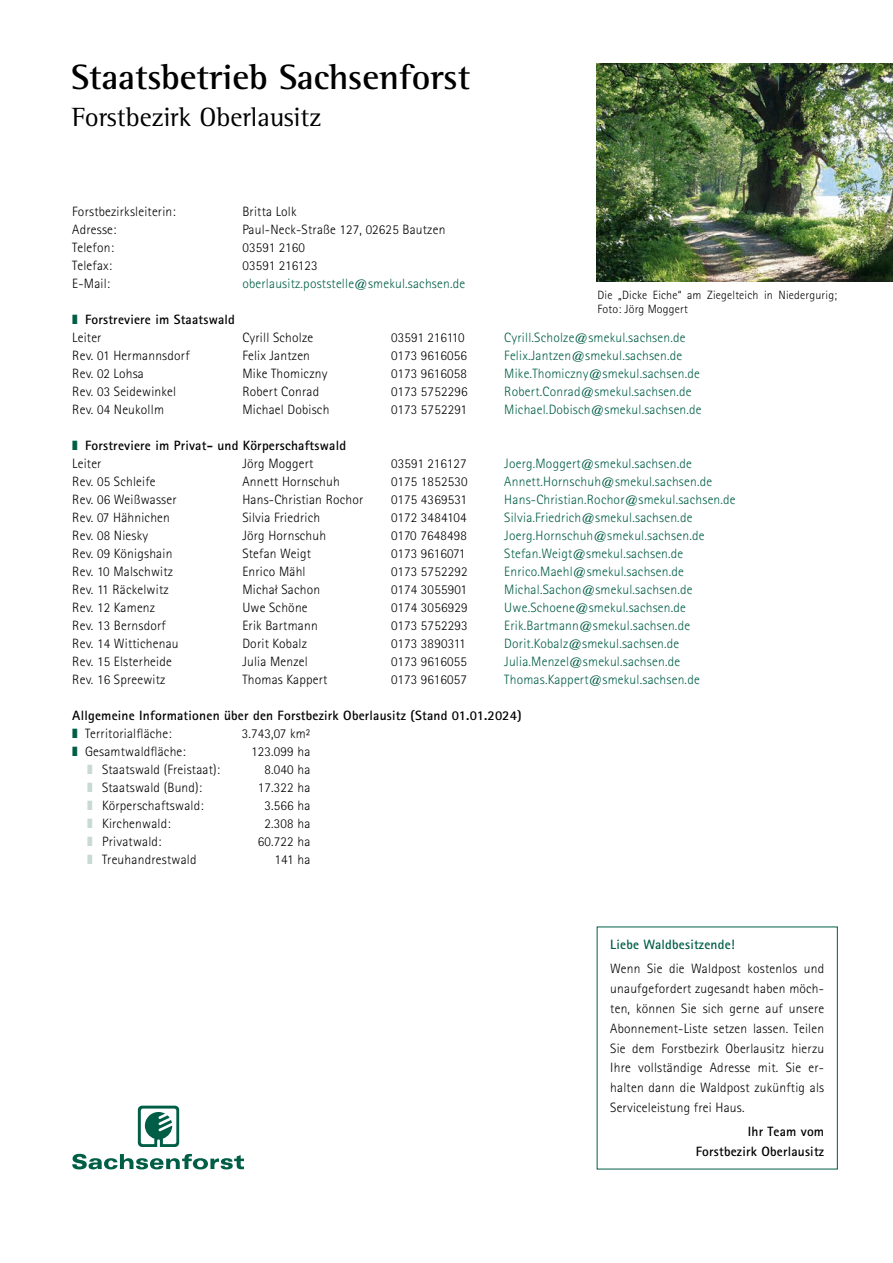
<style>
.page{position:relative;width:893px;height:1263px;background:#fff}
.page>*{position:absolute;margin:0;border:0;box-sizing:border-box;transform-origin:0 0}
.H1_Überschrift_Inhalt{font:700 36px "Rotis Semi Serif Std";color:#000}
.t1{font:27px "Rotis Semi Serif Std";color:#000}
.Impressum{font:300 13.5px "Rotis Sans Serif Std";letter-spacing:.015em;color:#000}
.Impressum-2{font:300 13.5px "Rotis Sans Serif Std";letter-spacing:.015em;color:#005e46}
.Fließtext{font:300 13.5px/19.8px "Rotis Sans Serif Std";letter-spacing:.015em;color:#000;text-align:justify}
._2_Aufzählung{font:300 13.5px "Rotis Sans Serif Std";letter-spacing:.015em;color:#000}
.Impressum-3{font:700 13.5px "Rotis Sans Serif Std";letter-spacing:.015em;color:#000}
._1_Aufzählung{font:700 13.5px "Rotis Sans Serif Std";letter-spacing:.015em;color:#000}
._1_Aufzählung-2{font:300 13.5px "Rotis Sans Serif Std";letter-spacing:.015em;color:#000}
.Fließtext-2{font:700 13.5px "Rotis Sans Serif Std";letter-spacing:.015em;color:#000}
.Fließtext-3{font:700 13.5px "Rotis Sans Serif Std";letter-spacing:.015em;color:#005e46}
.Impressum-4{font:300 13.5px "Rotis Sans Serif Std";letter-spacing:-.02em;color:#000}
.Bildunterschrift{font:300 12px/14.4px "Rotis Sans Serif Std";letter-spacing:.015em;color:#000}
.s1{color:#005e46}
.s2{color:#c9d9d3}
</style>
<div class="page">
<svg style="left:72px;top:1154px;width:172px;height:15px"></svg>
<svg style="left:138px;top:1106px;width:41px;height:41px"></svg>
<img style="left:597px;top:64px;width:296px;height:218px">
<h1 class="H1_Überschrift_Inhalt" style="left:71px;top:55px;width:401px">Staatsbetrieb Sachsenforst</h1>
<h2 class="t1" style="left:72px;top:101px;width:251px">Forstbezirk Oberlausitz</h2>
<p class="Impressum" style="left:72px;top:204px;width:105px">Forstbezirksleiterin:</p>
<p class="Impressum" style="left:242px;top:204px;width:56px">Britta Lolk</p>
<p class="Impressum" style="left:72px;top:222px;width:46px">Adresse:</p>
<p class="Impressum" style="left:242px;top:222px;width:205px">Paul-Neck-Straße 127, 02625 Bautzen</p>
<p class="Impressum" style="left:72px;top:240px;width:43px">Telefon:</p>
<p class="Impressum" style="left:242px;top:240px;width:64px">03591 2160</p>
<p class="Impressum" style="left:72px;top:258px;width:41px">Telefax:</p>
<p class="Impressum" style="left:242px;top:258px;width:77px">03591 216123</p>
<p class="Impressum" style="left:72px;top:276px;width:39px">E-Mail:</p>
<p class="Impressum-2" style="left:242px;top:276px;width:224px">oberlausitz.poststelle@smekul.sachsen.de</p>
<p class="_1_Aufzählung" style="left:72px;top:311px;width:164px"><span class="s1">❚</span> Forstreviere im Staatswald</p>
<p class="Impressum" style="left:72px;top:330px;width:31px">Leiter</p>
<p class="Impressum" style="left:242px;top:330px;width:72px">Cyrill Scholze</p>
<p class="Impressum-4" style="left:391px;top:330px;width:75px">03591 216110</p>
<p class="Impressum-2" style="left:504px;top:330px;width:183px">Cyrill.Scholze@smekul.sachsen.de</p>
<p class="Impressum" style="left:72px;top:348px;width:119px">Rev. 01 Hermannsdorf</p>
<p class="Impressum" style="left:242px;top:348px;width:69px">Felix Jantzen</p>
<p class="Impressum" style="left:391px;top:348px;width:77px">0173 9616056</p>
<p class="Impressum-2" style="left:504px;top:348px;width:180px">Felix.Jantzen@smekul.sachsen.de</p>
<p class="Impressum" style="left:72px;top:366px;width:73px">Rev. 02 Lohsa</p>
<p class="Impressum" style="left:242px;top:366px;width:87px">Mike Thomiczny</p>
<p class="Impressum" style="left:391px;top:366px;width:77px">0173 9616058</p>
<p class="Impressum-2" style="left:504px;top:366px;width:197px">Mike.Thomiczny@smekul.sachsen.de</p>
<p class="Impressum" style="left:72px;top:384px;width:105px">Rev. 03 Seidewinkel</p>
<p class="Impressum" style="left:242px;top:384px;width:78px">Robert Conrad</p>
<p class="Impressum" style="left:391px;top:384px;width:78px">0173 5752296</p>
<p class="Impressum-2" style="left:504px;top:384px;width:189px">Robert.Conrad@smekul.sachsen.de</p>
<p class="Impressum" style="left:72px;top:402px;width:93px">Rev. 04 Neukollm</p>
<p class="Impressum" style="left:242px;top:402px;width:89px">Michael Dobisch</p>
<p class="Impressum" style="left:391px;top:402px;width:77px">0173 5752291</p>
<p class="Impressum-2" style="left:504px;top:402px;width:199px">Michael.Dobisch@smekul.sachsen.de</p>
<p class="_1_Aufzählung" style="left:72px;top:437px;width:275px"><span class="s1">❚</span> Forstreviere im Privat- und Körperschaftswald</p>
<p class="Impressum" style="left:72px;top:456px;width:31px">Leiter</p>
<p class="Impressum" style="left:242px;top:456px;width:73px">Jörg Moggert</p>
<p class="Impressum" style="left:391px;top:456px;width:77px">03591 216127</p>
<p class="Impressum-2" style="left:504px;top:456px;width:189px">Joerg.Moggert@smekul.sachsen.de</p>
<p class="Impressum" style="left:72px;top:474px;width:85px">Rev. 05 Schleife</p>
<p class="Impressum" style="left:242px;top:474px;width:99px">Annett Hornschuh</p>
<p class="Impressum" style="left:391px;top:474px;width:78px">0175 1852530</p>
<p class="Impressum-2" style="left:504px;top:474px;width:209px">Annett.Hornschuh@smekul.sachsen.de</p>
<p class="Impressum" style="left:72px;top:492px;width:106px">Rev. 06 Weißwasser</p>
<p class="Impressum" style="left:242px;top:492px;width:123px">Hans-Christian Rochor</p>
<p class="Impressum" style="left:391px;top:492px;width:77px">0175 4369531</p>
<p class="Impressum-2" style="left:504px;top:492px;width:233px">Hans-Christian.Rochor@smekul.sachsen.de</p>
<p class="Impressum" style="left:72px;top:510px;width:99px">Rev. 07 Hähnichen</p>
<p class="Impressum" style="left:242px;top:510px;width:79px">Silvia Friedrich</p>
<p class="Impressum" style="left:391px;top:510px;width:77px">0172 3484104</p>
<p class="Impressum-2" style="left:504px;top:510px;width:190px">Silvia.Friedrich@smekul.sachsen.de</p>
<p class="Impressum" style="left:72px;top:528px;width:77px">Rev. 08 Niesky</p>
<p class="Impressum" style="left:242px;top:528px;width:85px">Jörg Hornschuh</p>
<p class="Impressum" style="left:391px;top:528px;width:77px">0170 7648498</p>
<p class="Impressum-2" style="left:504px;top:528px;width:202px">Joerg.Hornschuh@smekul.sachsen.de</p>
<p class="Impressum" style="left:72px;top:546px;width:102px">Rev. 09 Königshain</p>
<p class="Impressum" style="left:242px;top:546px;width:70px">Stefan Weigt</p>
<p class="Impressum" style="left:391px;top:546px;width:76px">0173 9616071</p>
<p class="Impressum-2" style="left:504px;top:546px;width:181px">Stefan.Weigt@smekul.sachsen.de</p>
<p class="Impressum" style="left:72px;top:564px;width:102px">Rev. 10 Malschwitz</p>
<p class="Impressum" style="left:242px;top:564px;width:65px">Enrico Mähl</p>
<p class="Impressum" style="left:391px;top:564px;width:78px">0173 5752292</p>
<p class="Impressum-2" style="left:504px;top:564px;width:181px">Enrico.Maehl@smekul.sachsen.de</p>
<p class="Impressum" style="left:72px;top:582px;width:98px">Rev. 11 Räckelwitz</p>
<p class="Impressum" style="left:242px;top:582px;width:79px">Michał Sachon</p>
<p class="Impressum" style="left:391px;top:582px;width:77px">0174 3055901</p>
<p class="Impressum-2" style="left:504px;top:582px;width:190px">Michal.Sachon@smekul.sachsen.de</p>
<p class="Impressum" style="left:72px;top:600px;width:84px">Rev. 12 Kamenz</p>
<p class="Impressum" style="left:242px;top:600px;width:67px">Uwe Schöne</p>
<p class="Impressum" style="left:391px;top:600px;width:78px">0174 3056929</p>
<p class="Impressum-2" style="left:504px;top:600px;width:183px">Uwe.Schoene@smekul.sachsen.de</p>
<p class="Impressum" style="left:72px;top:618px;width:95px">Rev. 13 Bernsdorf</p>
<p class="Impressum" style="left:242px;top:618px;width:77px">Erik Bartmann</p>
<p class="Impressum" style="left:391px;top:618px;width:78px">0173 5752293</p>
<p class="Impressum-2" style="left:504px;top:618px;width:187px">Erik.Bartmann@smekul.sachsen.de</p>
<p class="Impressum" style="left:72px;top:636px;width:108px">Rev. 14 Wittichenau</p>
<p class="Impressum" style="left:242px;top:636px;width:66px">Dorit Kobalz</p>
<p class="Impressum" style="left:391px;top:636px;width:76px">0173 3890311</p>
<p class="Impressum-2" style="left:504px;top:636px;width:177px">Dorit.Kobalz@smekul.sachsen.de</p>
<p class="Impressum" style="left:72px;top:654px;width:101px">Rev. 15 Elsterheide</p>
<p class="Impressum" style="left:242px;top:654px;width:67px">Julia Menzel</p>
<p class="Impressum" style="left:391px;top:654px;width:77px">0173 9616055</p>
<p class="Impressum-2" style="left:504px;top:654px;width:177px">Julia.Menzel@smekul.sachsen.de</p>
<p class="Impressum" style="left:72px;top:672px;width:95px">Rev. 16 Spreewitz</p>
<p class="Impressum" style="left:242px;top:672px;width:87px">Thomas Kappert</p>
<p class="Impressum" style="left:391px;top:672px;width:77px">0173 9616057</p>
<p class="Impressum-2" style="left:504px;top:672px;width:197px">Thomas.Kappert@smekul.sachsen.de</p>
<p class="Impressum-3" style="left:72px;top:707px;width:451px">Allgemeine Informationen über den Forstbezirk Oberlausitz (Stand 01.01.2024)</p>
<p class="_1_Aufzählung-2" style="left:72px;top:726px;width:101px"><span class="s1">❚</span> Territorialfläche:</p>
<p class="_1_Aufzählung-2" style="left:242px;top:726px;width:70px">3.743,07 km²</p>
<p class="_1_Aufzählung-2" style="left:72px;top:744px;width:115px"><span class="s1">❚</span> Gesamtwaldfläche:</p>
<p class="_1_Aufzählung-2" style="left:251px;top:744px;width:61px">123.099 ha</p>
<p class="_2_Aufzählung" style="left:87px;top:762px;width:135px"><span class="s2">❚</span> Staatswald (Freistaat):</p>
<p class="_2_Aufzählung" style="left:265px;top:762px;width:47px">8.040 ha</p>
<p class="_2_Aufzählung" style="left:87px;top:780px;width:117px"><span class="s2">❚</span> Staatswald (Bund):</p>
<p class="_2_Aufzählung" style="left:258px;top:780px;width:54px">17.322 ha</p>
<p class="_2_Aufzählung" style="left:87px;top:798px;width:118px"><span class="s2">❚</span> Körperschaftswald:</p>
<p class="_2_Aufzählung" style="left:265px;top:798px;width:47px">3.566 ha</p>
<p class="_2_Aufzählung" style="left:87px;top:816px;width:85px"><span class="s2">❚</span> Kirchenwald:</p>
<p class="_2_Aufzählung" style="left:265px;top:816px;width:47px">2.308 ha</p>
<p class="_2_Aufzählung" style="left:87px;top:834px;width:76px"><span class="s2">❚</span> Privatwald:</p>
<p class="_2_Aufzählung" style="left:258px;top:834px;width:54px">60.722 ha</p>
<p class="_2_Aufzählung" style="left:87px;top:852px;width:111px"><span class="s2">❚</span> Treuhandrestwald</p>
<p class="_2_Aufzählung" style="left:274px;top:852px;width:37px">141 ha</p>
<p class="Bildunterschrift" style="left:597px;top:287px;width:241px">Die „Dicke Eiche“ am Ziegelteich in Niedergurig;<br>Foto: Jörg Moggert</p>
<p class="Fließtext-3" style="left:610px;top:936px;width:126px">Liebe Waldbesitzende!</p>
<p class="Fließtext" style="left:610px;top:959px;width:215px">Wenn Sie die Waldpost kostenlos und unaufgefordert zugesandt haben möch&shy;ten, können Sie sich gerne auf unsere Abonnement-Liste setzen lassen. Teilen Sie dem Forstbezirk Oberlausitz hierzu Ihre vollständige Adresse mit. Sie er&shy;halten dann die Waldpost zukünftig als Serviceleistung frei Haus.</p>
<p class="Fließtext-2" style="left:748px;top:1123px;width:78px">Ihr Team vom</p>
<p class="Fließtext-2" style="left:696px;top:1143px;width:130px">Forstbezirk Oberlausitz</p>
</div>
